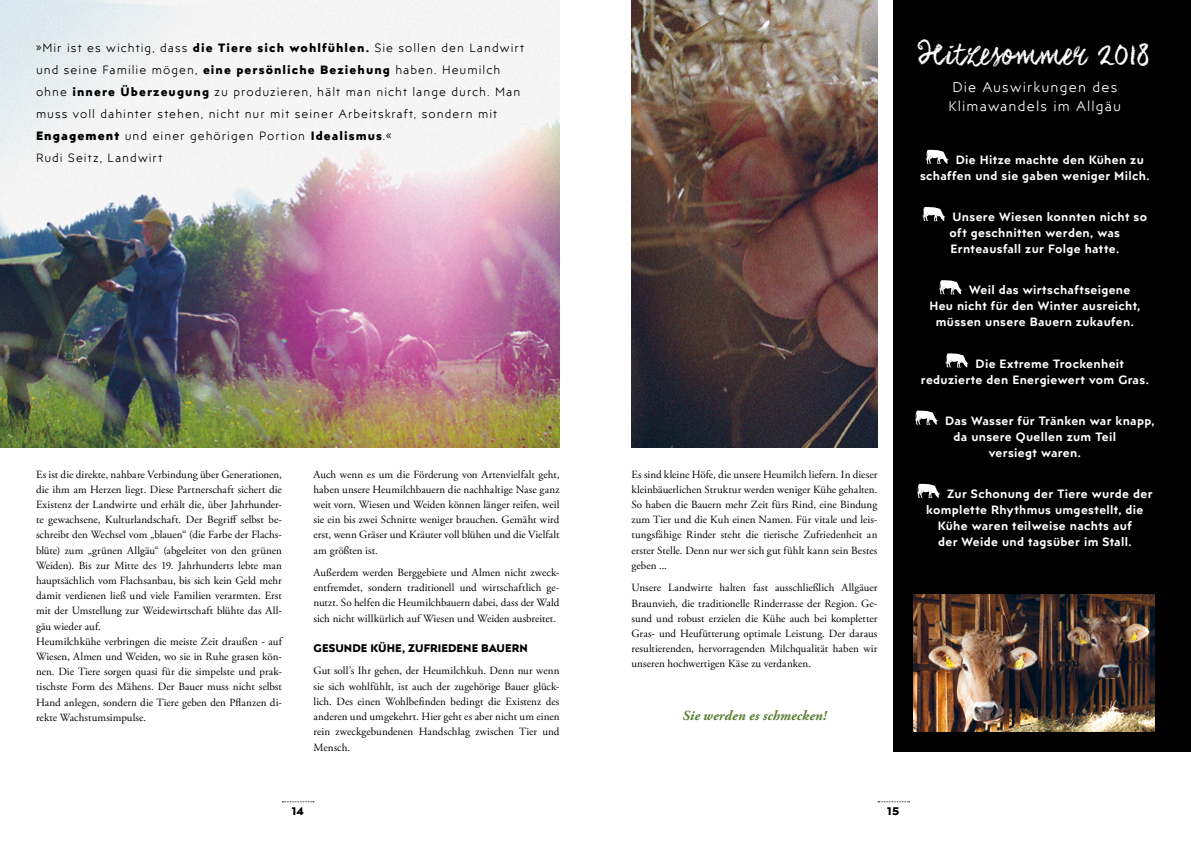
<style>
.page{position:relative;width:1191px;height:842px;background:#fff}
.page>*{position:absolute;margin:0;border:0;box-sizing:border-box;transform-origin:0 0}
.t1{font:30px "Coalhand Luke";letter-spacing:-.02em;color:#fff}
.t2{font:300 14px/19.5px "Posterama Text";letter-spacing:.08em;color:#fff}
.t3{font:italic 700 14px "Adobe Garamond Pro";letter-spacing:.01em;color:#577f33}
.t4{font:600 12px/16px "Posterama Text";letter-spacing:.025em;color:#fff}
.t5{font:300 12px/22px "Posterama Text";letter-spacing:.085em;color:#000}
.t6{font:11px/15.2px "Adobe Garamond Pro";letter-spacing:.005em;color:#000;text-align:justify}
.t7{font:700 11px "Posterama Text";letter-spacing:.005em;color:#000}
.s1{font-weight:700}
.s2{font-weight:900}
</style>
<div class="page">
<svg style="left:282px;top:801px;width:32px;height:1px"></svg>
<svg style="left:878px;top:801px;width:31px;height:1px"></svg>
<img style="left:0;top:0;width:559px;height:448px">
<img style="left:631px;top:0;width:246px;height:448px">
<div style="left:893px;top:0;width:298px;height:751px;background:#000"></div>
<svg style="left:925px;top:150px;width:23px;height:14px"></svg>
<svg style="left:922px;top:207px;width:23px;height:14px"></svg>
<svg style="left:939px;top:280px;width:23px;height:14px"></svg>
<svg style="left:945px;top:353px;width:23px;height:15px"></svg>
<svg style="left:915px;top:411px;width:23px;height:14px"></svg>
<svg style="left:917px;top:484px;width:23px;height:14px"></svg>
<img style="left:913px;top:594px;width:242px;height:137px">
<p class="t5" style="left:36px;top:36px;width:490px">»Mir ist es wichtig, dass <span class="s1">die Tiere sich wohlfühlen.</span> Sie sollen den Landwirt und seine Familie mögen, <span class="s1">eine persönliche Beziehung</span> haben. Heumilch ohne <span class="s1">innere Überzeugung</span> zu produzieren, hält man nicht lange durch. Man muss voll dahinter stehen, nicht nur mit seiner Arbeitskraft, sondern mit <span class="s2">Engagement</span> und einer gehörigen Portion <span class="s1">Idealismus</span>.«<br>Rudi Seitz, Landwirt</p>
<p class="t6" style="left:36px;top:467px;width:247px;text-align:left">Es ist die direkte, nahbare Verbindung über Generationen, die ihm am Herzen liegt. Diese Partnerschaft sichert die Existenz der Landwirte und erhält die, über Jahrhunder&shy;te gewachsene, Kulturlandschaft. Der Begriff selbst be&shy;schreibt den Wechsel vom „blauen“ (die Farbe der Flachs&shy;blüte) zum „grünen Allgäu“ (abgeleitet von den grünen Weiden). Bis zur Mitte des 19. Jahrhunderts lebte man hauptsächlich vom Flachsanbau, bis sich kein Geld mehr damit verdienen ließ und viele Familien verarmten. Erst mit der Umstellung zur Weidewirtschaft blühte das All&shy;gäu wieder auf.<br>Heumilchkühe verbringen die meiste Zeit draußen - auf Wiesen, Almen und Weiden, wo sie in Ruhe grasen kön&shy;nen. Die Tiere sorgen quasi für die simpelste und prak&shy;tischste Form des Mähens. Der Bauer muss nicht selbst Hand anlegen, sondern die Tiere geben den Pflanzen di&shy;rekte Wachstumsimpulse.</p>
<p class="t6" style="left:631px;top:467px;width:247px">Es sind kleine Höfe, die unsere Heumilch liefern. In dieser kleinbäuerlichen Struktur werden weniger Kühe gehalten.<br>So haben die Bauern mehr Zeit fürs Rind, eine Bindung zum Tier und die Kuh einen Namen. Für vitale und leis&shy;tungsfähige Rinder steht die tierische Zufriedenheit an erster Stelle. Denn nur wer sich gut fühlt kann sein Bestes geben ...</p>
<p class="t6" style="left:313px;top:467px;width:247px">Auch wenn es um die Förderung von Artenvielfalt geht, haben unsere Heumilchbauern die nachhaltige Nase ganz weit vorn. Wiesen und Weiden können länger reifen, weil sie ein bis zwei Schnitte weniger brauchen. Gemäht wird erst, wenn Gräser und Kräuter voll blühen und die Vielfalt am größten ist.</p>
<p class="t6" style="left:313px;top:565px;width:247px">Außerdem werden Berggebiete und Almen nicht zweck&shy;entfremdet, sondern traditionell und wirtschaftlich ge&shy;nutzt. So helfen die Heumilchbauern dabei, dass der Wald sich nicht willkürlich auf Wiesen und Weiden ausbreitet.</p>
<p class="t7" style="left:313px;top:641px;width:216px">GESUNDE KÜHE, ZUFRIEDENE BAUERN</p>
<p class="t6" style="left:313px;top:664px;width:247px">Gut soll’s Ihr gehen, der Heumilchkuh. Denn nur wenn sie sich wohlfühlt, ist auch der zugehörige Bauer glück&shy;lich. Des einen Wohlbefinden bedingt die Existenz des anderen und umgekehrt. Hier geht es aber nicht um einen rein zweckgebundenen Handschlag zwischen Tier und Mensch.</p>
<p class="t6" style="left:631px;top:581px;width:247px">Unsere Landwirte halten fast ausschließlich Allgäuer Braunvieh, die traditionelle Rinderrasse der Region. Ge&shy;sund und robust erzielen die Kühe auch bei kompletter Gras- und Heufütterung optimale Leistung. Der daraus resultierenden, hervorragenden Milchqualität haben wir unseren hochwertigen Käse zu verdanken.</p>
<p class="t3" style="left:682px;top:707px;width:146px">Sie werden es schmecken!</p>
<h1 class="t1" style="left:918px;top:37px;width:235px">Hitzesommer 2018</h1>
<p class="t2" style="left:948px;top:77px;width:174px">Die Auswirkungen des<br>Klimawandels im Allgäu</p>
<p class="t4" style="left:920px;top:152px;width:231px;text-indent:36px">Die Hitze machte den Kühen zu schaffen und sie gaben weniger Milch.</p>
<p class="t4" style="left:949px;top:209px;width:199px">Unsere Wiesen konnten nicht so oft geschnitten werden, was<br>Ernteausfall zur Folge hatte.</p>
<p class="t4" style="left:969px;top:282px;width:163px">Weil das wirtschaftseigene</p>
<p class="t4" style="left:929px;top:298px;width:212px">Heu nicht für den Winter ausreicht,</p>
<p class="t4" style="left:935px;top:314px;width:200px">müssen unsere Bauern zukaufen.</p>
<p class="t4" style="left:921px;top:355px;width:229px;text-indent:55px">Die Extreme Trockenheit reduzierte den Energiewert vom Gras.</p>
<p class="t4" style="left:945px;top:412px;width:211px">Das Wasser für Tränken war knapp,</p>
<p class="t4" style="left:953px;top:428px;width:164px">da unsere Quellen zum Teil</p>
<p class="t4" style="left:988px;top:444px;width:94px">versiegt waren.</p>
<p class="t4" style="left:947px;top:486px;width:207px">Zur Schonung der Tiere wurde der</p>
<p class="t4" style="left:926px;top:501px;width:219px">komplette Rhythmus umgestellt, die</p>
<p class="t4" style="left:937px;top:517px;width:196px">Kühe waren teilweise nachts auf</p>
<p class="t4" style="left:938px;top:533px;width:195px">der Weide und tagsüber im Stall.</p>
<p class="t7" style="left:292px;top:803px;width:14px">14</p>
<p class="t7" style="left:887px;top:803px;width:14px">15</p>
</div>
